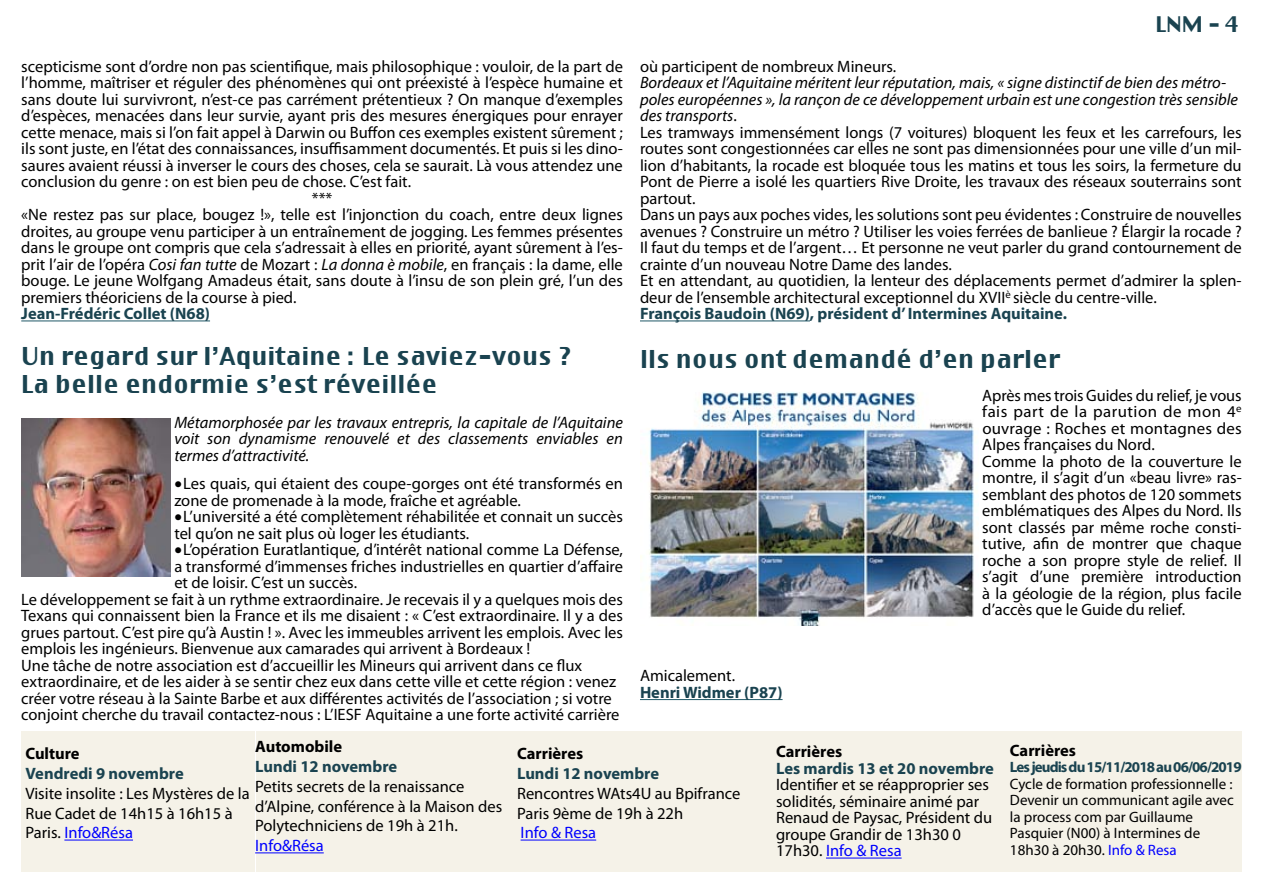
<style>
.page{position:relative;width:1263px;height:893px;background:#fff}
.page>*{position:absolute;margin:0;border:0;box-sizing:border-box;transform-origin:0 0}
.t1{font:24px/28.8px "Virtue";color:#1a4350}
.t2{font:21px "Virtue";color:#1a4350}
.t3{font:16.5px/16.5px "Myriad Pro";color:#000}
.t4{font:italic 16.5px/16.5px "Myriad Pro";color:#000;text-align:justify}
.t5{font:700 16.5px "Myriad Pro";color:#1a4350}
.t6{font:700 16.5px "Myriad Pro";color:#000}
.t7{font:16.5px "Myriad Pro";color:#00f}
.t8{font:15px/16.5px "Myriad Pro";color:#000}
.t9{font:700 15px "Myriad Pro";letter-spacing:-.06em;color:#1a4350}
.s1{font-style:italic}
.s2{font-weight:700;color:#1a4350}
.s3{color:#00f}
</style>
<div class="page">
<div style="left:257px;top:731px;width:253px;height:141px;background:#f5f2e8"></div>
<div style="left:510px;top:731px;width:255px;height:141px;background:#f5f2e8"></div>
<div style="left:765px;top:731px;width:255px;height:141px;background:#f5f2e8"></div>
<div style="left:1020px;top:731px;width:222px;height:141px;background:#f5f2e8"></div>
<div style="left:21px;top:731px;width:234px;height:141px;background:#f5f2e8"></div>
<hr style="left:21px;top:321px;width:189px;height:1px;background:#215868">
<hr style="left:640px;top:321px;width:170px;height:1px;background:#215868">
<hr style="left:640px;top:699px;width:142px;height:1px;background:#215868">
<img style="left:21px;top:419px;width:149px;height:157px">
<hr style="left:64px;top:840px;width:69px;height:1px;background:#00f">
<hr style="left:255px;top:852px;width:69px;height:1px;background:#00f">
<hr style="left:521px;top:840px;width:75px;height:1px;background:#00f">
<hr style="left:826px;top:858px;width:76px;height:1px;background:#00f">
<img style="left:640px;top:392px;width:335px;height:233px">
<p class="t3" style="left:21px;top:58px;width:603px">scepticisme sont d’ordre non pas scientifique, mais philosophique : vouloir, de la part de</p>
<p class="t3" style="left:21px;top:74px;width:603px">l’homme, maîtriser et réguler des phénomènes qui ont préexisté à l’espèce humaine et</p>
<p class="t3" style="left:21px;top:91px;width:603px">sans doute lui survivront, n’est-ce pas carrément prétentieux ? On manque d’exemples</p>
<p class="t3" style="left:21px;top:107px;width:603px">d’espèces, menacées dans leur survie, ayant pris des mesures énergiques pour enrayer</p>
<p class="t3" style="left:21px;top:124px;width:603px">cette menace, mais si l’on fait appel à Darwin ou Buffon ces exemples existent sûrement ;</p>
<p class="t3" style="left:21px;top:140px;width:603px">ils sont juste, en l’état des connaissances, insuffisamment documentés. Et puis si les dino-</p>
<p class="t3" style="left:21px;top:157px;width:603px">saures avaient réussi à inverser le cours des choses, cela se saurait. Là vous attendez une</p>
<p class="t3" style="left:21px;top:173px;width:391px">conclusion du genre : on est bien peu de chose. C’est fait.</p>
<p class="t3" style="left:312px;top:190px;width:22px">***</p>
<p class="t3" style="left:21px;top:206px;width:603px">«Ne restez pas sur place, bougez !», telle est l’injonction du coach, entre deux lignes</p>
<p class="t3" style="left:21px;top:223px;width:603px">droites, au groupe venu participer à un entraînement de jogging. Les femmes présentes</p>
<p class="t3" style="left:21px;top:239px;width:603px">dans le groupe ont compris que cela s’adressait à elles en priorité, ayant sûrement à l’es-</p>
<p class="t3" style="left:21px;top:256px;width:603px">prit l’air de l’opéra <span class="s1">Cosi fan tutte</span> de Mozart : <span class="s1">La donna è mobile</span>, en français : la dame, elle</p>
<p class="t3" style="left:21px;top:272px;width:603px">bouge. Le jeune Wolfgang Amadeus était, sans doute à l’insu de son plein gré, l’un des</p>
<p class="t3" style="left:21px;top:289px;width:277px">premiers théoriciens de la course à pied.</p>
<p class="t5" style="left:21px;top:303px;width:190px">Jean-Frédéric Collet (N68)</p>
<h1 class="t1" style="left:21px;top:341px;width:552px">Un regard sur l’Aquitaine : Le saviez-vous ?<br>La belle endormie s’est réveillée</h1>
<p class="t4" style="left:174px;top:414px;width:450px">Métamorphosée par les travaux entrepris, la capitale de l’Aquitaine voit son dynamisme renouvelé et des classements enviables en termes d’attractivité.</p>
<p class="t3" style="left:174px;top:475px;width:450px">•Les quais, qui étaient des coupe-gorges ont été transformés en zone de promenade à la mode, fraîche et agréable.</p>
<p class="t3" style="left:174px;top:508px;width:450px">•L’université a été complètement réhabilitée et connait un succès tel qu’on ne sait plus où loger les étudiants.</p>
<p class="t3" style="left:174px;top:541px;width:450px">•L’opération Euratlantique, d’intérêt national comme La Défense,</p>
<p class="t3" style="left:174px;top:558px;width:450px">a transformé d’immenses friches industrielles en quartier d’affaire</p>
<p class="t3" style="left:174px;top:574px;width:184px">et de loisir. C’est un succès.</p>
<p class="t3" style="left:21px;top:591px;width:603px">Le développement se fait à un rythme extraordinaire. Je recevais il y a quelques mois des</p>
<p class="t3" style="left:21px;top:607px;width:603px">Texans qui connaissent bien la France et ils me disaient : « C’est extraordinaire. Il y a des</p>
<p class="t3" style="left:21px;top:624px;width:603px">grues partout. C’est pire qu’à Austin ! ». Avec les immeubles arrivent les emplois. Avec les</p>
<p class="t3" style="left:21px;top:640px;width:511px">emplois les ingénieurs. Bienvenue aux camarades qui arrivent à Bordeaux !</p>
<p class="t3" style="left:21px;top:657px;width:562px">Une tâche de notre association est d’accueillir les Mineurs qui arrivent dans ce flux</p>
<p class="t3" style="left:21px;top:673px;width:596px">extraordinaire, et de les aider à se sentir chez eux dans cette ville et cette région : venez</p>
<p class="t3" style="left:21px;top:690px;width:592px">créer votre réseau à la Sainte Barbe et aux différentes activités de l’association ; si votre</p>
<p class="t3" style="left:21px;top:706px;width:600px">conjoint cherche du travail contactez-nous : L’IESF Aquitaine a une forte activité carrière</p>
<p class="t2" style="left:1155px;top:11px;width:86px">LNM - 4</p>
<p class="t3" style="left:640px;top:58px;width:258px">où participent de nombreux Mineurs.</p>
<p class="t3" style="left:640px;top:74px;width:603px"><span class="s1">Bordeaux et l’Aquitaine méritent leur réputation, mais, « signe distinctif de bien des métro&shy;poles européennes », la rançon de ce développement urbain est une congestion très sensible des transports</span>.<br>Les tramways immensément longs (7 voitures) bloquent les feux et les carrefours, les routes sont congestionnées car elles ne sont pas dimensionnées pour une ville d’un mil&shy;lion d’habitants, la rocade est bloquée tous les matins et tous les soirs, la fermeture du Pont de Pierre a isolé les quartiers Rive Droite, les travaux des réseaux souterrains sont partout.<br>Dans un pays aux poches vides, les solutions sont peu évidentes : Construire de nouvelles avenues ? Construire un métro ? Utiliser les voies ferrées de banlieue ? Élargir la rocade ?<br>Il faut du temps et de l’argent… Et personne ne veut parler du grand contournement de crainte d’un nouveau Notre Dame des landes.<br>Et en attendant, au quotidien, la lenteur des déplacements permet d’admirer la splen&shy;deur de l’ensemble architectural exceptionnel du XVII<sup>è</sup> siècle du centre-ville.<br><span class="s2">François Baudoin (N69), président d’ Intermines Aquitaine.</span></p>
<h1 class="t1" style="left:640px;top:344px;width:422px">Ils nous ont demandé d’en parler</h1>
<p class="t3" style="left:982px;top:387px;width:261px">Après mes trois Guides du relief, je vous fais part de la parution de mon 4<sup>e </sup>ouvrage : Roches et montagnes des Alpes françaises du Nord.<br>Comme la photo de la couverture le montre, il s’agit d’un «beau livre» ras&shy;semblant des photos de 120 sommets emblématiques des Alpes du Nord. Ils sont classés par même roche consti&shy;tutive, afin de montrer que chaque roche a son propre style de relief. Il s’agit d’une première introduction à la géologie de la région, plus facile d’accès que le Guide du relief.</p>
<p class="t3" style="left:640px;top:667px;width:97px">Amicalement.</p>
<p class="t5" style="left:640px;top:682px;width:144px">Henri Widmer (P87)</p>
<p class="t6" style="left:255px;top:736px;width:89px">Automobile</p>
<p class="t5" style="left:255px;top:756px;width:144px">Lundi 12 novembre</p>
<p class="t3" style="left:255px;top:776px;width:249px;line-height:19.8px">Petits secrets de la renaissance d’Alpine, conférence à la Maison des<br>Polytechniciens de 19h à 21h.</p>
<p class="t7" style="left:255px;top:835px;width:70px">Info&amp;Résa</p>
<p class="t6" style="left:26px;top:743px;width:56px">Culture</p>
<p class="t5" style="left:26px;top:763px;width:160px">Vendredi 9 novembre</p>
<p class="t3" style="left:26px;top:783px;width:226px;line-height:19.8px">Visite insolite : Les Mystères de la<br>Rue Cadet de 14h15 à 16h15 à<br>Paris. <span class="s3">Info&amp;Résa</span></p>
<p class="t6" style="left:517px;top:743px;width:68px">Carrières</p>
<p class="t5" style="left:517px;top:763px;width:144px">Lundi 12 novembre</p>
<p class="t3" style="left:517px;top:783px;width:225px;line-height:19.8px">Rencontres WAts4U au Bpifrance<br>Paris 9ème de 19h à 22h</p>
<p class="t7" style="left:521px;top:823px;width:77px">Info &amp; Resa</p>
<p class="t6" style="left:776px;top:741px;width:68px">Carrières</p>
<p class="t5" style="left:776px;top:758px;width:219px">Les mardis 13 et 20 novembre</p>
<p class="t3" style="left:776px;top:776px;width:218px">Identifier et se réapproprier ses solidités, séminaire animé par<br>Renaud de Paysac, Président du groupe Grandir de 13h30 0<br>17h30. <span class="s3">Info &amp; Resa</span></p>
<p class="t6" style="left:1010px;top:740px;width:68px">Carrières</p>
<p class="t9" style="left:1010px;top:757px;width:233px">Les jeudis du 15/11/2018 au 06/06/2019</p>
<p class="t8" style="left:1010px;top:775px;width:225px">Cycle de formation professionnelle :<br>Devenir un communicant agile avec la process com par Guillaume<br>Pasquier (N00) à Intermines de<br>18h30 à 20h30. <span class="s3">Info &amp; Resa</span></p>
</div>
